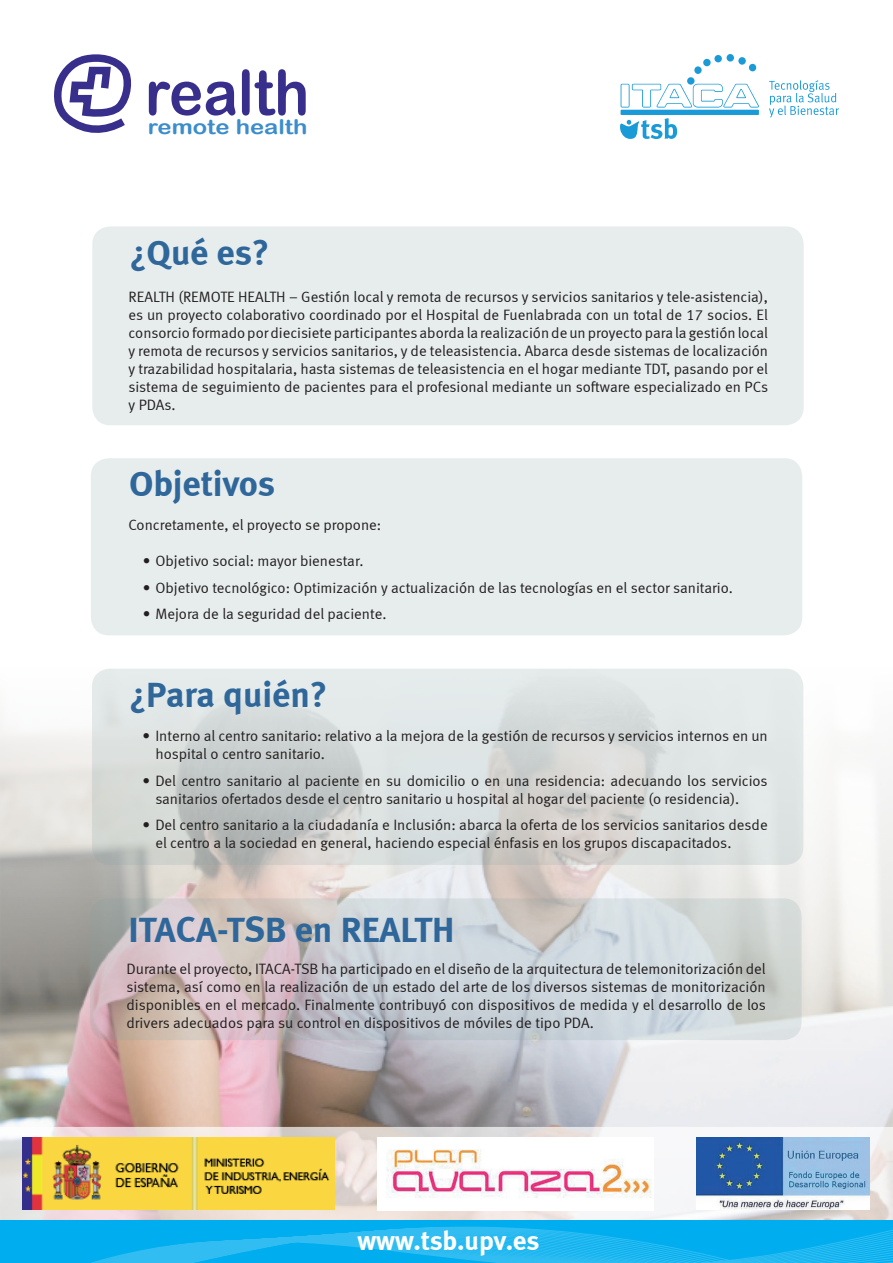
<style>
.page{position:relative;width:893px;height:1263px;background:#fff}
.page>*{position:absolute;margin:0;border:0;box-sizing:border-box;transform-origin:0 0}
.t1{font:62.55px "Arial Rounded MT Bold";color:#382f8c;scale:.93 1}
.t2{font:36px "Meta Bold LF";color:#2f679a}
.t3{font:27px "Meta Bold LF";letter-spacing:-.005em;color:#fff}
.t4{font:20.4px "Arial Rounded MT Bold";color:#3b8dcb;scale:1.17 1}
.t5{font:15px/18px "Meta Normal LF";color:#231f20}
</style>
<div class="page">
<img style="left:0;top:669px;width:893px;height:458px">
<svg style="left:54px;top:54px;width:78px;height:79px"></svg>
<div style="left:92px;top:226px;width:712px;height:199px;background:#e7eded;border-radius:18px"></div>
<div style="left:91px;top:458px;width:711px;height:177px;background:#e7eded;border-radius:18px"></div>
<svg style="left:92px;top:669px;width:711px;height:196px;background:#d7dcdb"></svg>
<svg style="left:90px;top:898px;width:712px;height:142px;background:#ccccce"></svg>
<svg style="left:0;top:1220px;width:893px;height:43px;background:#0fb2ef"></svg>
<div style="left:694px;top:66px;width:8px;height:8px;background:#1a9bd7;border-radius:50%"></div>
<div style="left:687px;top:77px;width:7px;height:8px;background:#1a9bd7;border-radius:50%"></div>
<svg style="left:621px;top:84px;width:138px;height:24px"></svg>
<div style="left:621px;top:110px;width:138px;height:5px;background:#1a9bd7"></div>
<div style="left:703px;top:59px;width:8px;height:7px;background:#1a9bd7;border-radius:50%"></div>
<div style="left:738px;top:57px;width:8px;height:8px;background:#1a9bd7;border-radius:50%"></div>
<div style="left:749px;top:64px;width:7px;height:7px;background:#1a9bd7;border-radius:50%"></div>
<div style="left:727px;top:54px;width:7px;height:8px;background:#1a9bd7;border-radius:50%"></div>
<div style="left:714px;top:55px;width:8px;height:7px;background:#1a9bd7;border-radius:50%"></div>
<svg style="left:620px;top:118px;width:57px;height:21px"></svg>
<svg style="left:769px;top:80px;width:70px;height:37px"></svg>
<svg style="left:0;top:1127px;width:893px;height:93px"></svg>
<div style="left:377px;top:1137px;width:277px;height:73px;background:#fff"></div>
<img style="left:386px;top:1149px;width:266px;height:49px">
<img style="left:22px;top:1137px;width:312px;height:73px">
<img style="left:696px;top:1137px;width:174px;height:72px">
<h1 class="t1" style="left:145px;top:56px;width:178px">realth</h1>
<h3 class="t4" style="left:148px;top:114px;width:138px">remote health</h3>
<h2 class="t2" style="left:129px;top:231px;width:141px">¿Qué es?</h2>
<p class="t5" style="left:129px;top:287px;width:641px;text-align:justify">REALTH (REMOTE HEALTH – Gestión local y remota de recursos y servicios sanitarios y tele-asistencia), es un proyecto colaborativo coordinado por el Hospital de Fuenlabrada con un total de 17 socios. El consorcio formado por diecisiete participantes aborda la realización de un proyecto para la gestión local y remota de recursos y servicios sanitarios, y de teleasistencia. Abarca desde sistemas de localización y trazabilidad hospitalaria, hasta sistemas de teleasistencia en el hogar mediante TDT, pasando por el sistema de seguimiento de pacientes para el profesional mediante un software especializado en PCs y PDAs.</p>
<h2 class="t2" style="left:129px;top:462px;width:148px">Objetivos</h2>
<p class="t5" style="left:129px;top:516px;width:254px">Concretamente, el proyecto se propone:</p>
<p class="t5" style="left:143px;top:552px;width:222px">• Objetivo social: mayor bienestar.</p>
<p class="t5" style="left:143px;top:578px;width:592px">• Objetivo tecnológico: Optimización y actualización de las tecnologías en el sector sanitario.</p>
<p class="t5" style="left:143px;top:605px;width:245px">• Mejora de la seguridad del paciente.</p>
<h2 class="t2" style="left:129px;top:673px;width:199px">¿Para quién?</h2>
<p class="t5" style="left:155px;top:727px;width:614px;text-indent:-13px">• Interno al centro sanitario: relativo a la mejora de la gestión de recursos y servicios internos en un hospital o centro sanitario.</p>
<p class="t5" style="left:155px;top:771px;width:614px;text-indent:-13px">• Del centro sanitario al paciente en su domicilio o en una residencia: adecuando los servicios sanitarios ofertados desde el centro sanitario u hospital al hogar del paciente (o residencia).</p>
<p class="t5" style="left:155px;top:816px;width:614px;text-indent:-13px">• Del centro sanitario a la ciudadanía e Inclusión: abarca la oferta de los servicios sanitarios desde el centro a la sociedad en general, haciendo especial énfasis en los grupos discapacitados.</p>
<h2 class="t2" style="left:128px;top:908px;width:327px">ITACA-TSB en REALTH</h2>
<p class="t5" style="left:127px;top:959px;width:641px;text-align:justify">Durante el proyecto, ITACA-TSB ha participado en el diseño de la arquitectura de telemonitorización del sistema, así como en la realización de un estado del arte de los diversos sistemas de monitorización disponibles en el mercado. Finalmente contribuyó con dispositivos de medida y el desarrollo de los drivers adecuados para su control en dispositivos de móviles de tipo PDA.</p>
<h3 class="t3" style="left:357px;top:1224px;width:183px">www.tsb.upv.es</h3>
</div>
